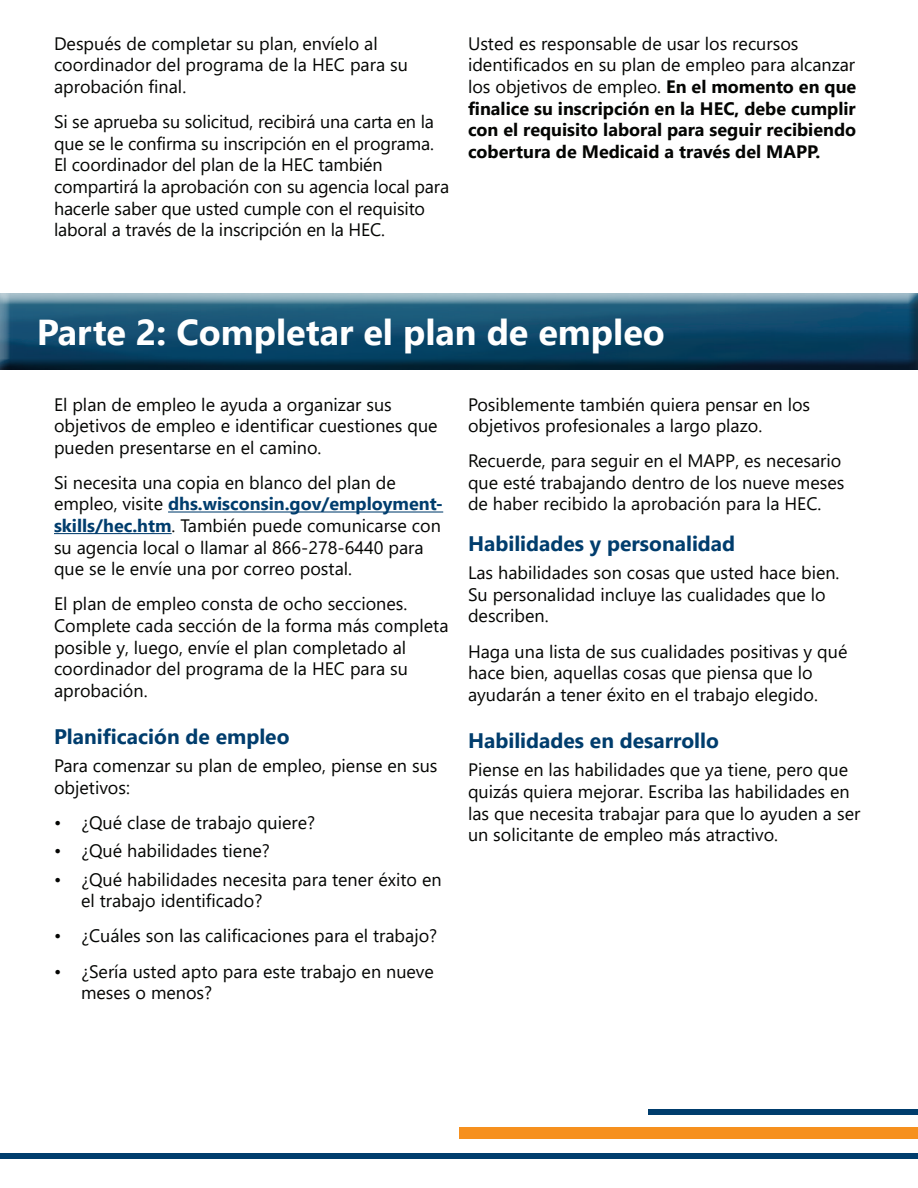
<style>
.page{position:relative;width:918px;height:1188px;background:#fff}
.page>*{position:absolute;margin:0;border:0;box-sizing:border-box;transform-origin:0 0}
.t1{font:700 36px "Segoe UI";color:#fff}
.t2{font:700 21px "Segoe UI";color:#003d6d}
.t3{font:18px/21.6px "Segoe UI";color:#040503}
.t4{font:700 18px/21.6px "Segoe UI";color:#040503}
.s1{font-weight:400}
.s2{font-weight:700;color:#003d6d}
</style>
<div class="page">
<hr style="left:168px;top:511px;width:275px;height:2px;background:#003d6d">
<hr style="left:54px;top:533px;width:118px;height:1px;background:#003d6d">
<div style="left:0;top:292px;width:918px;height:74px;background:#a8c1cb"></div>
<div style="left:0;top:294px;width:918px;height:78px;background:#040503;opacity:.5"></div>
<div style="left:648px;top:1109px;width:270px;height:6px;background:#003d6d"></div>
<div style="left:459px;top:1127px;width:459px;height:12px;background:#f6901e"></div>
<div style="left:0;top:1153px;width:918px;height:6px;background:#003d6d"></div>
<p class="t3" style="left:54px;top:31px;width:355px">Después de completar su plan, envíelo al coordinador del programa de la HEC para su aprobación final.</p>
<p class="t3" style="left:54px;top:109px;width:397px">Si se aprueba su solicitud, recibirá una carta en la que se le confirma su inscripción en el programa.<br>El coordinador del plan de la HEC también compartirá la aprobación con su agencia local para hacerle saber que usted cumple con el requisito laboral a través de la inscripción en la HEC.</p>
<p class="t4" style="left:468px;top:31px;width:390px"><span class="s1">Usted es responsable de usar los recursos identificados en su plan de empleo para alcanzar los objetivos de empleo.</span> En el momento en que finalice su inscripción en la HEC, debe cumplir con el requisito laboral para seguir recibiendo cobertura de Medicaid a través del MAPP.</p>
<h1 class="t1" style="left:37px;top:298px;width:630px">Parte 2: Completar el plan de empleo</h1>
<p class="t3" style="left:54px;top:392px;width:385px">El plan de empleo le ayuda a organizar sus objetivos de empleo e identificar cuestiones que pueden presentarse en el camino.</p>
<p class="t3" style="left:54px;top:470px;width:391px">Si necesita una copia en blanco del plan de empleo, visite <span class="s2">dhs.wisconsin.gov/employment&shy;skills/hec.htm</span>. También puede comunicarse con su agencia local o llamar al 866-278-6440 para que se le envíe una por correo postal.</p>
<p class="t3" style="left:54px;top:592px;width:396px">El plan de empleo consta de ocho secciones.<br>Complete cada sección de la forma más completa posible y, luego, envíe el plan completado al coordinador del programa de la HEC para su aprobación.</p>
<p class="t2" style="left:54px;top:717px;width:237px">Planificación de empleo</p>
<p class="t3" style="left:54px;top:754px;width:385px">Para comenzar su plan de empleo, piense en sus objetivos:</p>
<p class="t3" style="left:54px;top:810px;width:263px">• ¿Qué clase de trabajo quiere?</p>
<p class="t3" style="left:54px;top:839px;width:218px">• ¿Qué habilidades tiene?</p>
<p class="t3" style="left:81px;top:867px;width:362px;text-indent:-27px">• ¿Qué habilidades necesita para tener éxito en el trabajo identificado?</p>
<p class="t3" style="left:54px;top:924px;width:385px">• ¿Cuáles son las calificaciones para el trabajo?</p>
<p class="t3" style="left:81px;top:959px;width:355px;text-indent:-27px">• ¿Sería usted apto para este trabajo en nueve meses o menos?</p>
<p class="t3" style="left:468px;top:392px;width:344px">Posiblemente también quiera pensar en los objetivos profesionales a largo plazo.</p>
<p class="t3" style="left:468px;top:448px;width:378px">Recuerde, para seguir en el MAPP, es necesario que esté trabajando dentro de los nueve meses de haber recibido la aprobación para la HEC.</p>
<p class="t2" style="left:468px;top:524px;width:269px">Habilidades y personalidad</p>
<p class="t3" style="left:468px;top:561px;width:373px">Las habilidades son cosas que usted hace bien.<br>Su personalidad incluye las cualidades que lo describen.</p>
<p class="t3" style="left:468px;top:639px;width:381px">Haga una lista de sus cualidades positivas y qué hace bien, aquellas cosas que piensa que lo ayudarán a tener éxito en el trabajo elegido.</p>
<p class="t2" style="left:468px;top:721px;width:252px">Habilidades en desarrollo</p>
<p class="t3" style="left:468px;top:758px;width:394px">Piense en las habilidades que ya tiene, pero que quizás quiera mejorar. Escriba las habilidades en las que necesita trabajar para que lo ayuden a ser un solicitante de empleo más atractivo.</p>
</div>
